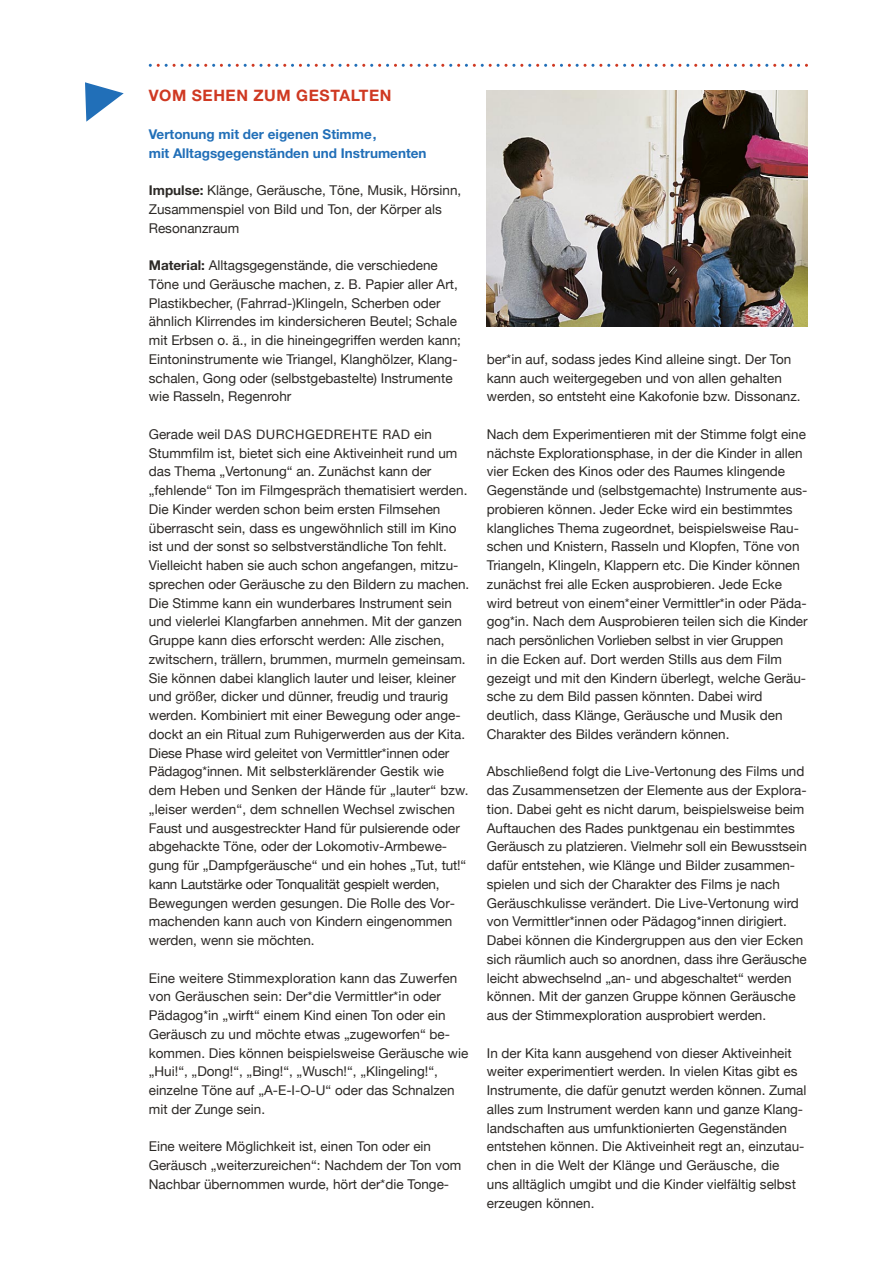
<style>
.page{position:relative;width:893px;height:1263px;background:#fff}
.page>*{position:absolute;margin:0;border:0;box-sizing:border-box;transform-origin:0 0}
.t1{font:700 15.75px "Helvetica Neue";letter-spacing:.035em;color:#cf3922}
.t2{font:13.5px/18.8px "Helvetica Neue";color:#2c2926}
.t3{font:700 13.5px/18.8px "Helvetica Neue";color:#216fb8}
.t4{font:13.05px "Helvetica Neue";letter-spacing:.04em;color:#2c2926}
.s1{font-weight:700}
.s2{font-size:13.5px}
</style>
<div class="page">
<svg style="left:149px;top:64px;width:659px;height:3px"></svg>
<svg style="left:85px;top:82px;width:39px;height:40px"></svg>
<img style="left:487px;top:90px;width:321px;height:237px">
<p class="t1" style="left:149px;top:90px;width:244px">VOM SEHEN ZUM GESTALTEN</p>
<p class="t3" style="left:149px;top:126px;width:279px">Vertonung mit der eigenen Stimme,<br>mit Alltagsgegenständen und Instrumenten</p>
<p class="t2" style="left:149px;top:181px;width:314px"><span class="s1">Impulse:</span> Klänge, Geräusche, Töne, Musik, Hörsinn,<br>Zusammenspiel von Bild und Ton, der Körper als<br>Resonanzraum</p>
<p class="t2" style="left:149px;top:256px;width:314px"><span class="s1">Material:</span> Alltagsgegenstände, die verschiedene Töne und Geräusche machen, z. B. Papier aller Art, Plastikbecher, (Fahrrad-)Klingeln, Scherben oder ähnlich Klirrendes im kindersicheren Beutel; Schale mit Erbsen o. ä., in die hineingegriffen werden kann; Eintoninstrumente wie Triangel, Klanghölzer, Klang&shy;schalen, Gong oder (selbstgebastelte) Instrumente wie Rasseln, Regenrohr</p>
<p class="t4" style="left:149px;top:426px;width:285px"><span class="s2">Gerade weil</span> DAS DURCHGEDREHTE RAD <span class="s2">ein</span></p>
<p class="t2" style="left:149px;top:443px;width:322px">Stumm film ist, bietet sich eine Aktiveinheit rund um das Thema „Vertonung“ an. Zunächst kann der „fehlende“ Ton im Filmgespräch thematisiert werden.<br>Die Kinder werden schon beim ersten Filmsehen überrascht sein, dass es ungewöhnlich still im Kino ist und der sonst so selbstverständliche Ton fehlt.<br>Vielleicht haben sie auch schon angefangen, mitzu&shy;sprechen oder Geräusche zu den Bildern zu machen.<br>Die Stimme kann ein wunderbares Instrument sein und vielerlei Klangfarben annehmen. Mit der ganzen Gruppe kann dies erforscht werden: Alle zischen, zwitschern, trällern, brummen, murmeln gemeinsam.<br>Sie können dabei klanglich lauter und leiser, kleiner und größer, dicker und dünner, freudig und traurig werden. Kombiniert mit einer Bewegung oder ange&shy;dockt an ein Ritual zum Ruhigerwerden aus der Kita.<br>Diese Phase wird geleitet von Vermittler*innen oder Pädagog*innen. Mit selbsterklärender Gestik wie dem Heben und Senken der Hände für „lauter“ bzw. „leiser werden“, dem schnellen Wechsel zwischen Faust und ausgestreckter Hand für pulsierende oder abgehackte Töne, oder der Lokomotiv-Armbewe&shy;gung für „Dampfgeräusche“ und ein hohes „Tut, tut!“ kann Lautstärke oder Tonqualität gespielt werden, Bewegungen werden gesungen. Die Rolle des Vor&shy;machenden kann auch von Kindern eingenommen werden, wenn sie möchten.</p>
<p class="t2" style="left:149px;top:968px;width:321px">Eine weitere Stimmexploration kann das Zuwerfen von Geräuschen sein: Der*die Vermittler*in oder Pädagog*in „wirft“ einem Kind einen Ton oder ein Geräusch zu und möchte etwas „zugeworfen“ be&shy;kommen. Dies können beispielsweise Geräusche wie „Hui!“, „Dong!“, „Bing!“, „Wusch!“, „Klingeling!“, einzelne Töne auf „A-E-I-O-U“ oder das Schnalzen mit der Zunge sein.</p>
<p class="t2" style="left:149px;top:1137px;width:314px">Eine weitere Möglichkeit ist, einen Ton oder ein<br>Geräusch „weiterzureichen“: Nachdem der Ton vom<br>Nachbar übernommen wurde, hört der*die Tonge-</p>
<p class="t2" style="left:487px;top:349px;width:315px">ber*in auf, sodass jedes Kind alleine singt. Der Ton kann auch weitergegeben und von allen gehalten werden, so entsteht eine Kakofonie bzw. Dissonanz.</p>
<p class="t2" style="left:487px;top:424px;width:322px">Nach dem Experimentieren mit der Stimme folgt eine nächste Explorationsphase, in der die Kinder in allen vier Ecken des Kinos oder des Raumes klingende Gegenstände und (selbstgemachte) Instrumente aus&shy;probieren können. Jeder Ecke wird ein bestimmtes klangliches Thema zugeordnet, beispielsweise Rau&shy;schen und Knistern, Rasseln und Klopfen, Töne von Triangeln, Klingeln, Klappern etc. Die Kinder können zunächst frei alle Ecken ausprobieren. Jede Ecke wird betreut von einem*einer Vermittler*in oder Päda&shy;gog*in. Nach dem Ausprobieren teilen sich die Kinder nach persönlichen Vorlieben selbst in vier Gruppen<br>in die Ecken auf. Dort werden Stills aus dem Film gezeigt und mit den Kindern überlegt, welche Geräu&shy;sche zu dem Bild passen könnten. Dabei wird deutlich, dass Klänge, Geräusche und Musik den Charakter des Bildes verändern können.</p>
<p class="t2" style="left:487px;top:762px;width:321px">Abschließend folgt die Live-Vertonung des Films und das Zusammensetzen der Elemente aus der Explora&shy;tion. Dabei geht es nicht darum, beispielsweise beim Auftauchen des Rades punktgenau ein bestimmtes Geräusch zu platzieren. Vielmehr soll ein Bewusstsein dafür entstehen, wie Klänge und Bilder zusammen&shy;spielen und sich der Charakter des Films je nach Geräuschkulisse verändert. Die Live-Vertonung wird von Vermittler*innen oder Pädagog*innen dirigiert.<br>Dabei können die Kindergruppen aus den vier Ecken sich räumlich auch so anordnen, dass ihre Geräusche leicht abwechselnd „an- und abgeschaltet“ wer den können. Mit der ganzen Gruppe können Geräu sche aus der Stimmexploration ausprobiert werden.</p>
<p class="t2" style="left:487px;top:1043px;width:321px">In der Kita kann ausgehend von dieser Aktiveinheit weiter experimentiert werden. In vielen Kitas gibt es Instrumente, die dafür genutzt werden können. Zumal alles zum Instrument werden kann und ganze Klang&shy;landschaften aus umfunktionierten Gegenständen entstehen können. Die Aktiveinheit regt an, einzutau&shy;chen in die Welt der Klänge und Geräusche, die<br>uns alltäglich umgibt und die Kinder vielfältig selbst erzeugen können.</p>
</div>
